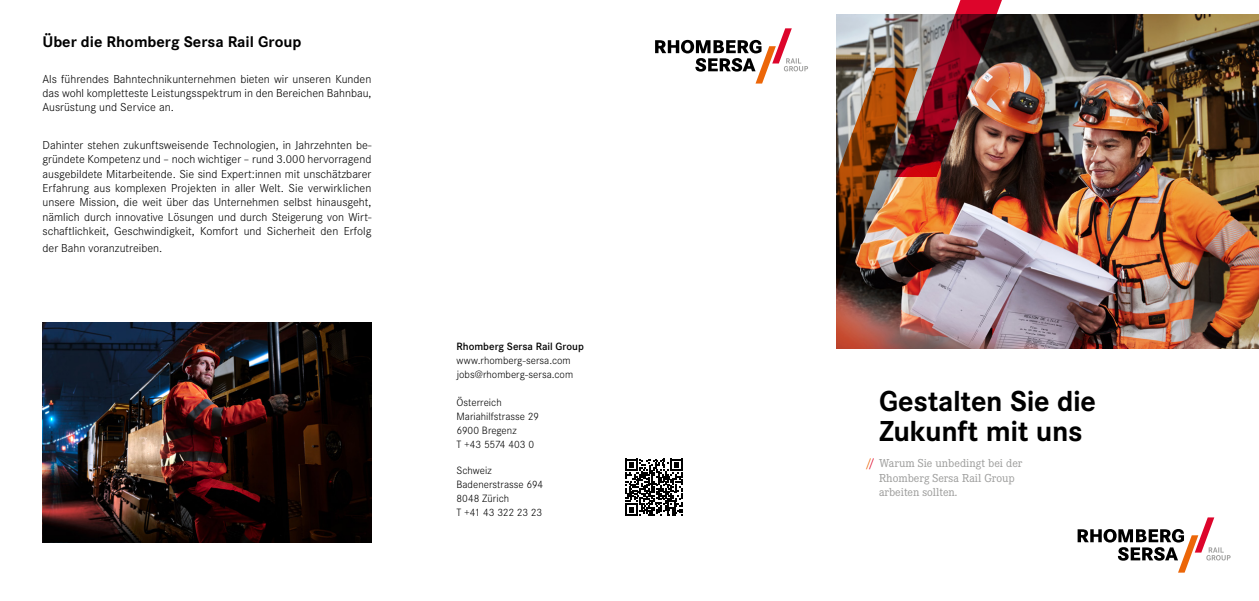
<style>
.page{position:relative;width:1259px;height:601px;background:#fff}
.page>*{position:absolute;margin:0;border:0;box-sizing:border-box;transform-origin:0 0}
.t1{font:700 30px/30px "Corporate S";letter-spacing:-.015em;color:#000}
.t2{font:700 16px "Corporate S";color:#000}
.t3{font:300 12px/14.4px "Corporate S";color:#000;text-align:justify}
.t4{font:12px/14.4px "Corporate E";color:#9d9d9c}
.t5{font:300 11px/14px "Corporate S";color:#000}
.t6{font:600 11px "Corporate S";color:#000}
.s1{font-size:13px;color:#ec6608}
.s2{font-size:13px;color:#dd052b}
</style>
<div class="page">
<img style="left:836px;top:14px;width:423px;height:334px">
<img style="left:43px;top:323px;width:328px;height:219px">
<img style="left:836px;top:0;width:169px;height:289px">
<svg style="left:1077px;top:517px;width:153px;height:56px"></svg>
<svg style="left:655px;top:28px;width:153px;height:56px"></svg>
<svg style="left:625px;top:459px;width:57px;height:57px"></svg>
<h2 class="t2" style="left:43px;top:30px;width:260px">Über die Rhomberg Sersa Rail Group</h2>
<p class="t3" style="left:43px;top:71px;width:330px">Als führendes Bahntechnikunternehmen bieten wir unseren Kunden das wohl kompletteste Leistungsspektrum in den Bereichen Bahnbau, Ausrüstung und Service an.</p>
<p class="t3" style="left:43px;top:137px;width:330px">Dahinter stehen zukunftsweisende Technologien, in Jahrzehnten be&shy;gründete Kompetenz und – noch wichtiger – rund 3.000 hervorragend ausgebildete Mitarbeitende. Sie sind Expert:innen mit unschätzbarer Erfahrung aus komplexen Projekten in aller Welt. Sie verwirklichen unsere Mission, die weit über das Unternehmen selbst hinausgeht, nämlich durch innovative Lösungen und durch Steigerung von Wirt&shy;schaftlichkeit, Geschwindigkeit, Komfort und Sicherheit den Erfolg</p>
<p class="t3" style="left:43px;top:240px;width:121px">der Bahn voranzutreiben.</p>
<p class="t6" style="left:456px;top:339px;width:129px">Rhomberg Sersa Rail Group</p>
<p class="t5" style="left:456px;top:353px;width:118px">www.rhomberg-sersa.com jobs@rhomberg-sersa.com</p>
<p class="t5" style="left:456px;top:395px;width:84px">Österreich<br>Mariahilfstrasse 29<br>6900 Bregenz<br>T +43 5574 403 0</p>
<p class="t5" style="left:456px;top:463px;width:88px">Schweiz<br>Badenerstrasse 694<br>8048 Zürich<br>T +41 43 322 23 23</p>
<h1 class="t1" style="left:879px;top:385px;width:218px">Gestalten Sie die<br>Zukunft mit uns</h1>
<p class="t4" style="left:879px;top:456px;width:145px;text-indent:-12px"><span class="s1">/</span><span class="s2">/</span> Warum Sie unbedingt bei der<br>Rhomberg Sersa Rail Group arbeiten sollten.</p>
</div>
